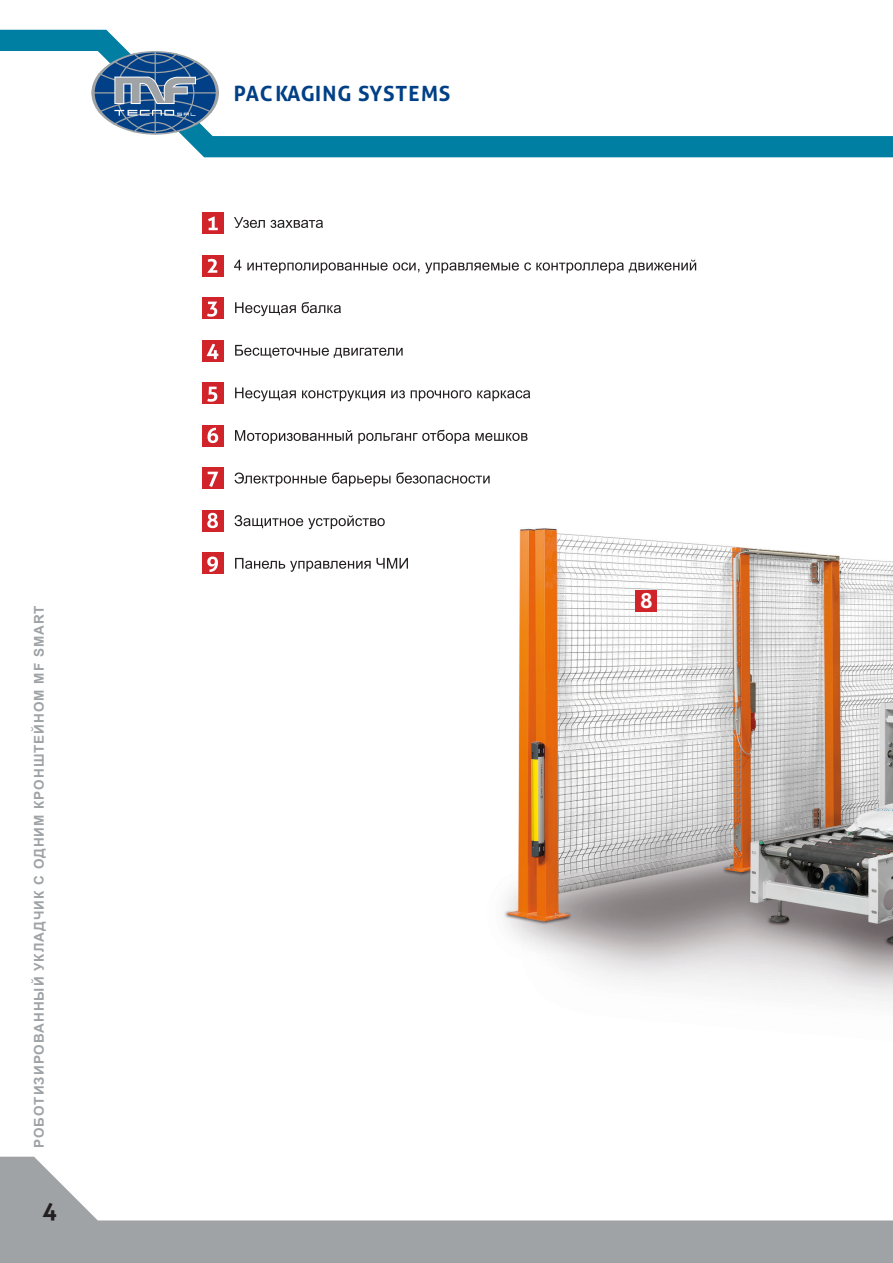
<style>
.page{position:relative;width:893px;height:1263px;background:#fff}
.page>*{position:absolute;margin:0;border:0;box-sizing:border-box;transform-origin:0 0}
.t1{font:700 24px "Aller";color:#231f20}
.t2{font:700 21px "Aller";letter-spacing:.03em;color:#014086}
.t3{font:700 21px "Aller";color:#fff}
.t4{font:700 13.5px "Arial";letter-spacing:.075em;color:#9fa3a6}
</style>
<div class="page">
<svg style="left:0;top:30px;width:893px;height:127px"></svg>
<svg style="left:0;top:1157px;width:893px;height:106px;fill:#9fa3a6"></svg>
<img style="left:446px;top:398px;width:447px;height:784px">
<svg style="left:235px;top:558px;width:173px;height:14px"></svg>
<svg style="left:234px;top:515px;width:151px;height:14px"></svg>
<svg style="left:234px;top:472px;width:256px;height:14px"></svg>
<svg style="left:235px;top:430px;width:293px;height:14px"></svg>
<svg style="left:235px;top:387px;width:295px;height:14px"></svg>
<svg style="left:235px;top:345px;width:168px;height:13px"></svg>
<svg style="left:235px;top:302px;width:106px;height:14px"></svg>
<svg style="left:234px;top:260px;width:462px;height:14px"></svg>
<svg style="left:234px;top:217px;width:89px;height:11px"></svg>
<div style="left:202px;top:213px;width:21px;height:21px;background:#d1232a"></div>
<div style="left:202px;top:255px;width:21px;height:21px;background:#d1232a"></div>
<div style="left:202px;top:298px;width:21px;height:21px;background:#d1232a"></div>
<div style="left:202px;top:340px;width:21px;height:21px;background:#d1232a"></div>
<div style="left:202px;top:383px;width:21px;height:21px;background:#d1232a"></div>
<div style="left:202px;top:425px;width:21px;height:21px;background:#d1232a"></div>
<div style="left:202px;top:468px;width:21px;height:21px;background:#d1232a"></div>
<div style="left:202px;top:510px;width:21px;height:21px;background:#d1232a"></div>
<div style="left:202px;top:553px;width:21px;height:21px;background:#d1232a"></div>
<svg style="left:208px;top:216px;width:10px;height:14px"></svg>
<svg style="left:207px;top:259px;width:10px;height:14px"></svg>
<svg style="left:207px;top:302px;width:10px;height:15px"></svg>
<svg style="left:207px;top:344px;width:11px;height:15px"></svg>
<svg style="left:207px;top:387px;width:10px;height:15px"></svg>
<svg style="left:207px;top:428px;width:11px;height:15px"></svg>
<svg style="left:208px;top:472px;width:10px;height:15px"></svg>
<svg style="left:207px;top:513px;width:11px;height:15px"></svg>
<svg style="left:207px;top:556px;width:11px;height:16px"></svg>
<svg style="left:91px;top:51px;width:128px;height:84px"></svg>
<div style="left:636px;top:590px;width:21px;height:21px;background:#d1232a"></div>
<h2 class="t2" style="left:234px;top:80px;width:218px">PACKAGING SYSTEMS</h2>
<p class="t4" style="left:30px;top:1148px;width:544px;rotate:-90deg">РОБОТИЗИРОВАННЫЙ УКЛАДЧИК С ОДНИМ КРОНШТЕЙНОМ MF SMART</p>
<p class="t1" style="left:43px;top:1196px;width:16px">4</p>
<p class="t3" style="left:640px;top:587px;width:14px">8</p>
</div>
